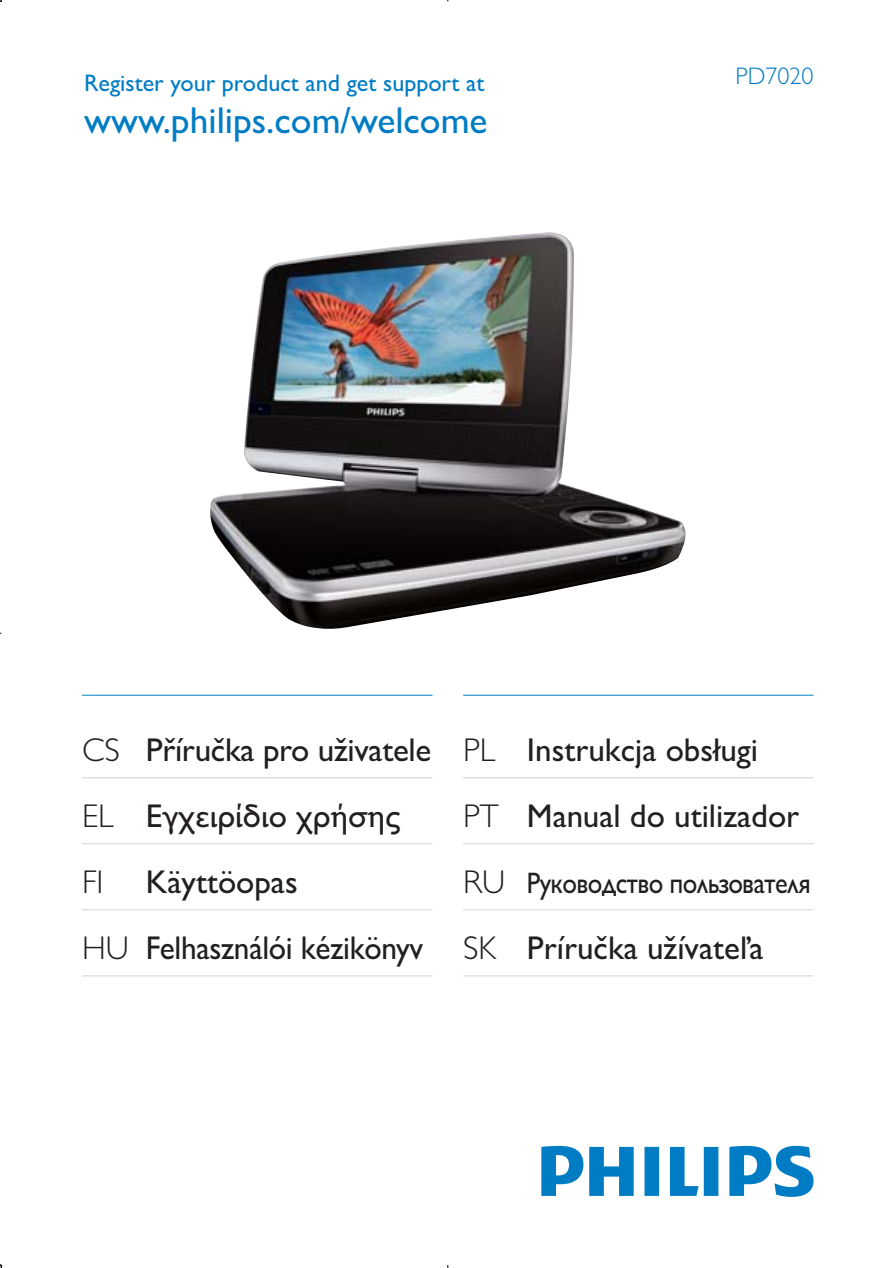
<style>
.page{position:relative;width:893px;height:1268px;background:#fff}
.page>*{position:absolute;margin:0;border:0;box-sizing:border-box;transform-origin:0 0}
.t1{font:37.5px "Gill Sans Alt One WGL";color:#007cc5}
.t2{font:33px/66px "Gill Sans Alt One WGL";color:#231f20}
.t3{font:33px "Gill Sans Alt One WGL Light";color:#231f20}
.t4{font:29.7px "Gill Sans Alt One WGL";letter-spacing:-.025em;color:#231f20;scale:.89 1}
.t5{font:24px "Gill Sans Alt One WGL";color:#007cc5}
.t6{font:24px "Gill Sans Alt One WGL Light";color:#007cc5}
.s1{font-family:"Gill Sans Alt One WGL Light"}
.s2{font-family:"Gill Sans Alt One WGL Light";font-size:33px}
</style>
<div class="page">
<svg style="left:541px;top:1145px;width:272px;height:51px"></svg>
<hr style="left:82px;top:777px;width:350px;height:1px;background:#d1d3d4">
<hr style="left:82px;top:843px;width:350px;height:1px;background:#d1d3d4">
<hr style="left:82px;top:909px;width:350px;height:1px;background:#d1d3d4">
<hr style="left:82px;top:975px;width:350px;height:1px;background:#d1d3d4">
<hr style="left:463px;top:777px;width:350px;height:1px;background:#d1d3d4">
<hr style="left:463px;top:843px;width:350px;height:1px;background:#d1d3d4">
<hr style="left:463px;top:909px;width:350px;height:1px;background:#d1d3d4">
<hr style="left:463px;top:975px;width:350px;height:1px;background:#d1d3d4">
<hr style="left:82px;top:694px;width:350px;height:1px;background:#007cc5">
<hr style="left:463px;top:694px;width:350px;height:1px;background:#007cc5">
<img style="left:210px;top:232px;width:476px;height:397px">
<p class="t5" style="left:84px;top:75px;width:402px">Register your product and get support at</p>
<p class="t1" style="left:84px;top:108px;width:405px">www.philips.com/welcome</p>
<p class="t6" style="left:735px;top:68px;width:79px">PD7020</p>
<p class="t2" style="left:82px;top:720px;width:351px"><span class="s1">CS</span> Příručka pro uživatele<br><span class="s1">EL</span> Εγχειρίδιο χρήσης</p>
<p class="t3" style="left:82px;top:870px;width:23px">FI</p>
<p class="t2" style="left:82px;top:852px;width:343px;text-indent:64px">Käyttöopas<br><span class="s1">HU</span> Felhasználói kézikönyv</p>
<p class="t2" style="left:463px;top:720px;width:338px"><span class="s1">PL</span> Instrukcja obsługi<br><span class="s1">PT</span> Manual do utilizador</p>
<p class="t4" style="left:463px;top:872px;width:392px"><span class="s2">RU</span> Руководство пользователя</p>
<p class="t2" style="left:463px;top:918px;width:302px"><span class="s1">SK</span> Príručka užívateľa</p>
</div>
